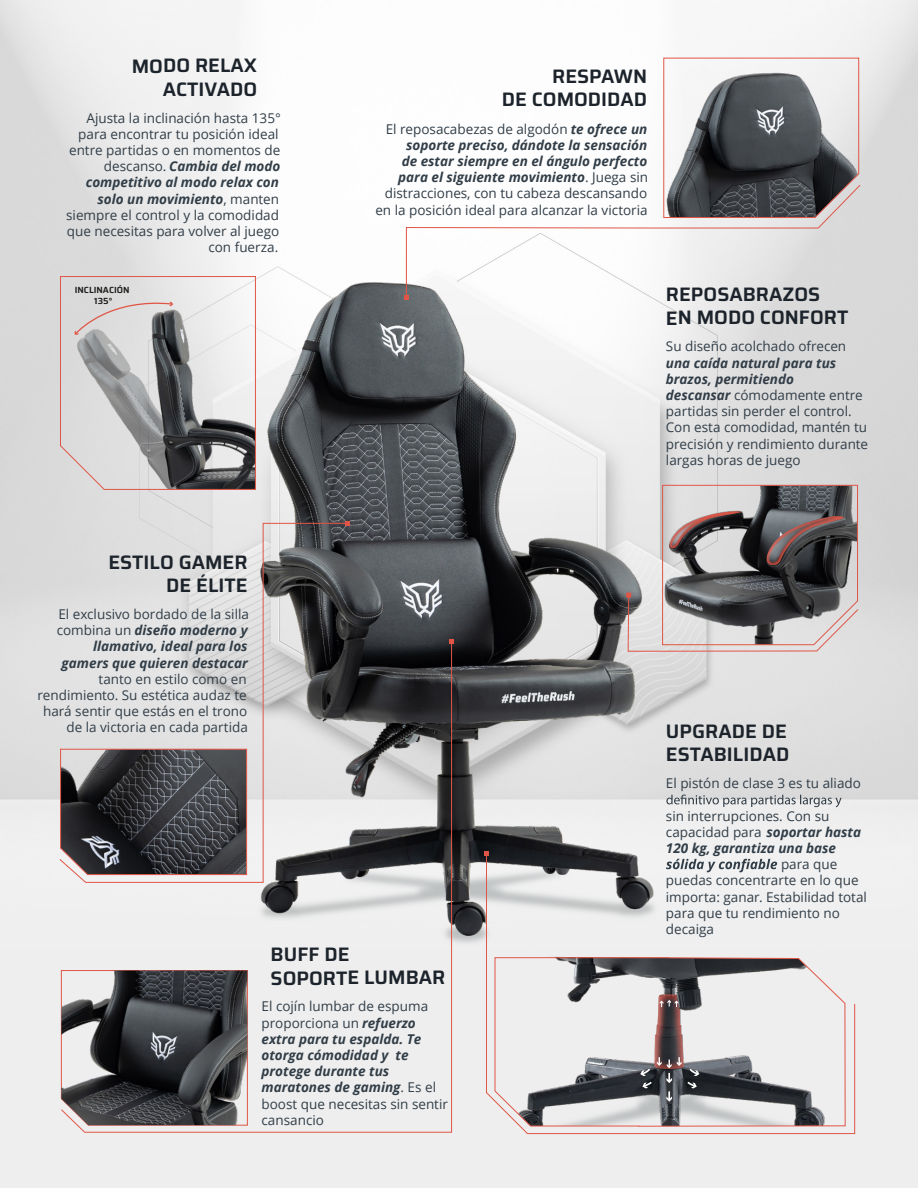
<style>
.page{position:relative;width:918px;height:1188px;background:#fff}
.page>*{position:absolute;margin:0;border:0;box-sizing:border-box;transform-origin:0 0}
.t1{font:600 19.5px/23.4px "Saira";letter-spacing:-.005em;color:#1c232b}
.t2{font:13.5px/16.2px "Open Sans";color:#313d47}
.t3{font:italic 700 13.5px/16.2px "Open Sans";color:#313d47;text-align:right}
.t4{font:600 8.85px/10.6px "Saira";color:#1d1d1b;text-align:center}
.s1{font-weight:700;font-style:italic}
.s2{font-weight:400;font-style:normal}
</style>
<div class="page">
<img style="left:136px;top:79px;width:642px;height:964px">
<svg style="left:666px;top:795px;width:176px;height:12px;background:#bdbfc2"></svg>
<svg style="left:663px;top:57px;width:196px;height:127px"></svg>
<svg style="left:406px;top:184px;width:455px;height:115px"></svg>
<svg style="left:404px;top:295px;width:5px;height:5px"></svg>
<svg style="left:60px;top:641px;width:392px;height:492px"></svg>
<svg style="left:449px;top:639px;width:5px;height:5px"></svg>
<img style="left:61px;top:971px;width:186px;height:154px">
<svg style="left:486px;top:853px;width:369px;height:281px"></svg>
<svg style="left:484px;top:851px;width:5px;height:5px"></svg>
<svg style="left:494px;top:957px;width:352px;height:170px;background:#c3c1c2"></svg>
<img style="left:654px;top:994px;width:30px;height:63px">
<svg style="left:660px;top:1000px;width:18px;height:7px"></svg>
<svg style="left:640px;top:1057px;width:59px;height:45px;background:#6b696d"></svg>
<svg style="left:626px;top:485px;width:233px;height:167px;background:#928d8e"></svg>
<svg style="left:59px;top:523px;width:290px;height:360px;background:#aaa9aa"></svg>
<svg style="left:345px;top:521px;width:5px;height:5px"></svg>
<svg style="left:60px;top:276px;width:196px;height:214px;background:#b7b4b4"></svg>
<h1 class="t1" style="left:132px;top:53px;width:127px;text-align:right">MODO RELAX<br>ACTIVADO</h1>
<p class="t2" style="left:66px;top:109px;width:216px;text-align:right">Ajusta la inclinación hasta 135° para encontrar tu posición ideal entre partidas o en momentos de descanso. <span class="s1">Cambia del modo competitivo al modo relax con solo un movimiento</span>, manten siempre el control y la comodidad que necesitas para volver al juego con fuerza.</p>
<p class="t4" style="left:75px;top:285px;width:56px">INCLINACIÓN<br>135°</p>
<h1 class="t1" style="left:502px;top:64px;width:147px;text-align:right">RESPAWN<br>DE COMODIDAD</h1>
<p class="t2" style="left:375px;top:120px;width:274px;text-align:right">El reposacabezas de algodón <span class="s1">te ofrece un soporte preciso, dándote la sensación<br>de estar siempre en el ángulo perfecto para el siguiente movimiento</span>. Juega sin distracciones, con tu cabeza descansando en la posición ideal para alcanzar la victoria</p>
<h1 class="t1" style="left:666px;top:282px;width:184px">REPOSABRAZOS<br>EN MODO CONFORT</h1>
<p class="t2" style="left:666px;top:338px;width:182px">Su diseño acolchado ofrecen</p>
<p class="t2" style="left:666px;top:354px;width:204px"><span class="s1">una caída natural para tus brazos, permitiendo<br>descansar</span> cómodamente entre partidas sin perder el control.<br>Con esta comodidad, mantén tu precisión y rendimiento durante largas horas de juego</p>
<h1 class="t1" style="left:108px;top:550px;width:141px;text-align:right">ESTILO GAMER<br>DE ÉLITE</h1>
<p class="t3" style="left:57px;top:606px;width:194px"><span class="s2">El exclusivo bordado de la silla combina un</span> diseño moderno y llamativo, ideal para los gamers que quieren destacar</p>
<p class="t2" style="left:38px;top:670px;width:212px;text-align:right">tanto en estilo como en rendimiento. Su estética audaz te hará sentir que estás en el trono de la victoria en cada partida</p>
<h1 class="t1" style="left:271px;top:942px;width:176px">BUFF DE<br>SOPORTE LUMBAR</h1>
<p class="t3" style="left:262px;top:998px;width:188px;text-align:left"><span class="s2">El cojín lumbar de espuma proporciona un</span> refuerzo extra para tu espalda. Te otorga cómodidad y te protege durante tus maratones de gaming<span class="s2">. Es el boost que necesitas sin sentir cansancio</span></p>
<h1 class="t1" style="left:666px;top:719px;width:125px">UPGRADE DE<br>ESTABILIDAD</h1>
<p class="t2" style="left:666px;top:775px;width:197px">El pistón de clase 3 es tu aliado</p>
<p class="t2" style="left:666px;top:807px;width:197px">sin interrupciones. Con su capacidad para <span class="s1">soportar hasta<br>120 kg, garantiza una base</span></p>
<p class="t2" style="left:666px;top:856px;width:203px;text-indent:115px">para que puedas concentrarte en lo que importa: ganar. Estabilidad total para que tu rendimiento no decaiga</p>
</div>
